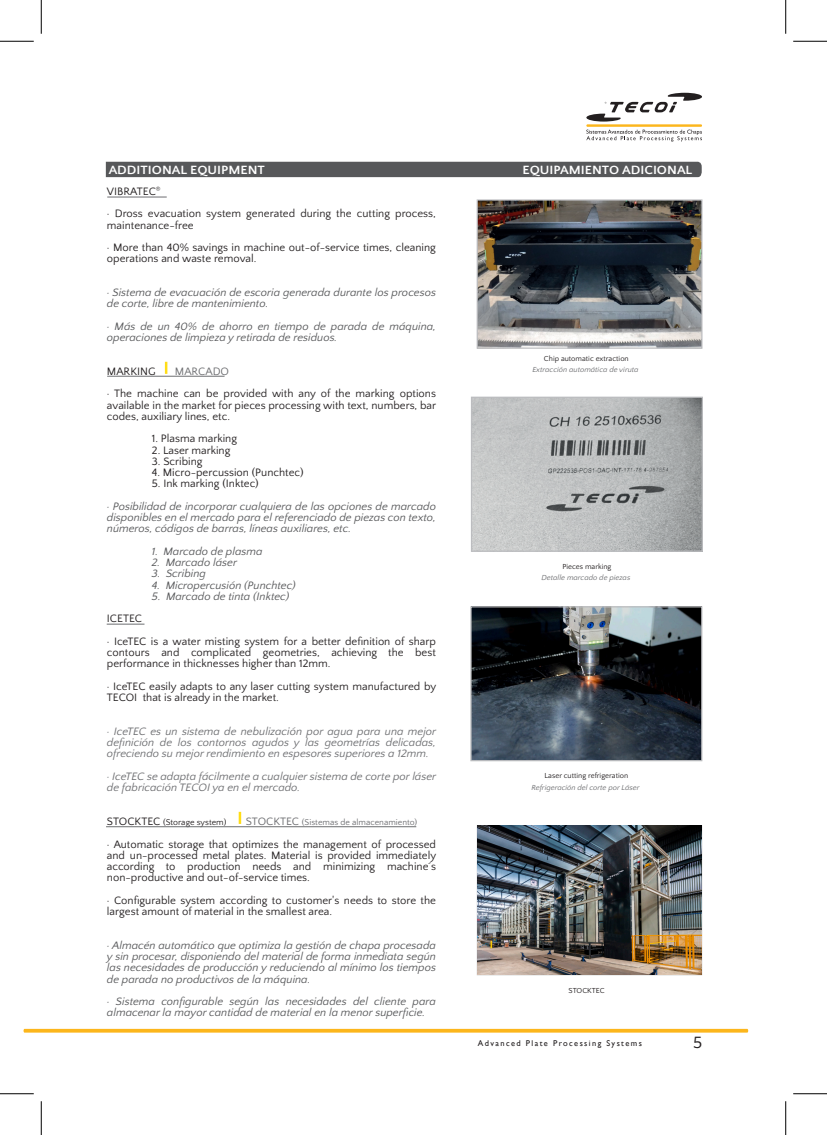
<style>
.page{position:relative;width:827px;height:1135px;background:#fff}
.page>*{position:absolute;margin:0;border:0;box-sizing:border-box;transform-origin:0 0}
.t1{font:17px "Quattrocento Sans";color:#231f20}
.t2{font:700 12.5px "Quattrocento Sans";color:#fff;scale:1.09 1}
.t3{font:11.25px/11.2px "Quattrocento Sans";color:#231f20}
.t4{font:italic 11.25px/11.2px "Quattrocento Sans";color:#57585a}
.t5{font:italic 11.25px/11.2px "Quattrocento Sans";color:#6c6d70;text-align:justify}
.t6{font:11.25px "Quattrocento Sans";color:#6c6d70}
.t7{font:8.75px "Quattrocento Sans";color:#6c6d70}
.t8{font:8.75px "Quattrocento Sans";color:#231f20}
.t9{font:8.38px "Gill Sans";letter-spacing:.165em;color:#231f20}
.t10{font:italic 7.62px "Quattrocento Sans";color:#6c6d70}
.t11{font:7.62px "Quattrocento Sans";color:#231f20}
.s1{font-size:11.25px}
</style>
<div class="page">
<img style="left:478px;top:201px;width:222px;height:146px">
<img style="left:473px;top:399px;width:228px;height:151px">
<svg style="left:24px;top:1029px;width:724px;height:4px;background:#fcbc31"></svg>
<div style="left:106px;top:161px;width:595px;height:16px;background:#57585a"></div>
<img style="left:472px;top:608px;width:228px;height:151px">
<div style="left:470px;top:606px;width:232px;height:155px;border:1px solid #bcbdc0"></div>
<div style="left:471px;top:397px;width:232px;height:155px;border:1px solid #bcbdc0"></div>
<div style="left:476px;top:199px;width:226px;height:150px;border:1px solid #bcbdc0"></div>
<hr style="left:107px;top:197px;width:60px;height:1px;background:#6c6d70">
<hr style="left:107px;top:624px;width:37px;height:1px;background:#6c6d70">
<hr style="left:107px;top:376px;width:117px;height:1px;background:#6c6d70">
<hr style="left:106px;top:826px;width:310px;height:1px;background:#6c6d70">
<svg style="left:165px;top:362px;width:2px;height:12px"></svg>
<svg style="left:239px;top:812px;width:2px;height:12px"></svg>
<img style="left:477px;top:826px;width:224px;height:149px">
<svg style="left:586px;top:93px;width:116px;height:49px"></svg>
<hr style="left:0;top:41px;width:34px;height:1px;background:#000">
<hr style="left:793px;top:41px;width:34px;height:1px;background:#000">
<hr style="left:0;top:1093px;width:34px;height:1px;background:#000">
<hr style="left:793px;top:1093px;width:34px;height:1px;background:#000">
<hr style="left:41px;top:0;width:1px;height:34px;background:#000">
<hr style="left:41px;top:1101px;width:1px;height:34px;background:#000">
<hr style="left:785px;top:0;width:1px;height:34px;background:#000">
<hr style="left:785px;top:1101px;width:1px;height:34px;background:#000">
<p class="t2" style="left:109px;top:163px;width:145px">ADDITIONAL EQUIPMENT</p>
<p class="t2" style="left:522px;top:163px;width:157px">EQUIPAMIENTO ADICIONAL</p>
<p class="t3" style="left:107px;top:180px;width:330px;line-height:22.5px">VIBRATEC<sup>®<br></sup>· Dross evacuation system generated during the cutting process,</p>
<p class="t3" style="left:107px;top:214px;width:330px;line-height:22.5px">maintenance-free<br>· More than 40% savings in machine out-of-service times, cleaning</p>
<p class="t3" style="left:107px;top:253px;width:151px">operations and waste removal.</p>
<p class="t4" style="left:107px;top:287px;width:330px">· Sistema de evacuación de escoria generada durante los procesos de corte, libre de mantenimiento.</p>
<p class="t4" style="left:107px;top:321px;width:330px">· Más de un 40% de ahorro en tiempo de parada de máquina, operaciones de limpieza y retirada de residuos.</p>
<p class="t3" style="left:107px;top:366px;width:50px">MARKING</p>
<p class="t6" style="left:175px;top:365px;width:56px">MARCADO</p>
<p class="t3" style="left:107px;top:388px;width:331px;text-align:justify">· The machine can be provided with any of the marking options available in the market for pieces processing with text, numbers, bar codes, auxiliary lines, etc.</p>
<p class="t3" style="left:152px;top:433px;width:87px">1. Plasma marking</p>
<p class="t3" style="left:152px;top:445px;width:80px">2. Laser marking</p>
<p class="t3" style="left:152px;top:456px;width:52px">3. Scribing</p>
<p class="t3" style="left:152px;top:467px;width:153px">4. Micro-percussion (Punchtec)</p>
<p class="t3" style="left:152px;top:478px;width:108px">5. Ink marking (Inktec)</p>
<p class="t4" style="left:107px;top:501px;width:330px;text-align:justify">· Posibilidad de incorporar cualquiera de las opciones de marcado disponibles en el mercado para el referenciado de piezas con texto, números, códigos de barras, líneas auxiliares, etc.</p>
<p class="t4" style="left:152px;top:546px;width:112px">1. Marcado de plasma</p>
<p class="t4" style="left:152px;top:557px;width:87px">2. Marcado láser</p>
<p class="t4" style="left:152px;top:568px;width:56px">3. Scribing</p>
<p class="t4" style="left:152px;top:580px;width:145px">4. Micropercusión (Punchtec)</p>
<p class="t4" style="left:152px;top:591px;width:139px">5. Marcado de tinta (Inktec)</p>
<p class="t3" style="left:107px;top:608px;width:330px;line-height:22.5px">ICETEC<br>· IceTEC is a water misting system for a better definition of sharp</p>
<p class="t3" style="left:107px;top:647px;width:330px">contours and complicated geometries, achieving the best performance in thicknesses higher than 12mm.</p>
<p class="t3" style="left:107px;top:681px;width:331px">· IceTEC easily adapts to any laser cutting system manufactured by<br>TECOI that is already in the market.</p>
<p class="t5" style="left:107px;top:726px;width:331px">· IceTEC es un sistema de nebulización por agua para una mejor definición de los contornos agudos y las geometrías delicadas, ofreciendo su mejor rendimiento en espesores superiores a 12mm.</p>
<p class="t5" style="left:107px;top:771px;width:331px">· IceTEC se adapta fácilmente a cualquier sistema de corte por láser de fabricación TECOI ya en el mercado.</p>
<p class="t8" style="left:107px;top:817px;width:121px"><span class="s1">STOCKTEC</span> (Storage system)</p>
<p class="t7" style="left:246px;top:817px;width:173px"><span class="s1">STOCKTEC</span> (Sistemas de almacenamiento)</p>
<p class="t3" style="left:107px;top:838px;width:331px;text-align:justify">· Automatic storage that optimizes the management of processed and un-processed metal plates. Material is provided immediately according to production needs and minimizing machine´s non-productive and out-of-service times.</p>
<p class="t3" style="left:107px;top:895px;width:330px">· Configurable system according to customer's needs to store the largest amount of material in the smallest area.</p>
<p class="t4" style="left:107px;top:940px;width:330px;text-align:justify">· Almacén automático que optimiza la gestión de chapa procesada y sin procesar, disponiendo del material de forma inmediata según las necesidades de producción y reduciendo al mínimo los tiempos de parada no productivos de la máquina.</p>
<p class="t4" style="left:107px;top:996px;width:330px">· Sistema configurable según las necesidades del cliente para almacenar la mayor cantidad de material en la menor superficie.</p>
<p class="t11" style="left:544px;top:354px;width:86px">Chip automatic extraction</p>
<p class="t10" style="left:532px;top:366px;width:108px">Extracción automática de viruta</p>
<p class="t11" style="left:562px;top:562px;width:50px">Pieces marking</p>
<p class="t10" style="left:541px;top:573px;width:90px">Detalle marcado de piezas</p>
<p class="t11" style="left:544px;top:772px;width:85px">Laser cutting refrigeration</p>
<p class="t10" style="left:531px;top:783px;width:109px">Refrigeración del corte por Láser</p>
<p class="t11" style="left:568px;top:987px;width:38px">STOCKTEC</p>
<p class="t9" style="left:478px;top:1039px;width:166px">Advanced Plate Processing Systems</p>
<h1 class="t1" style="left:693px;top:1034px;width:11px">5</h1>
</div>
